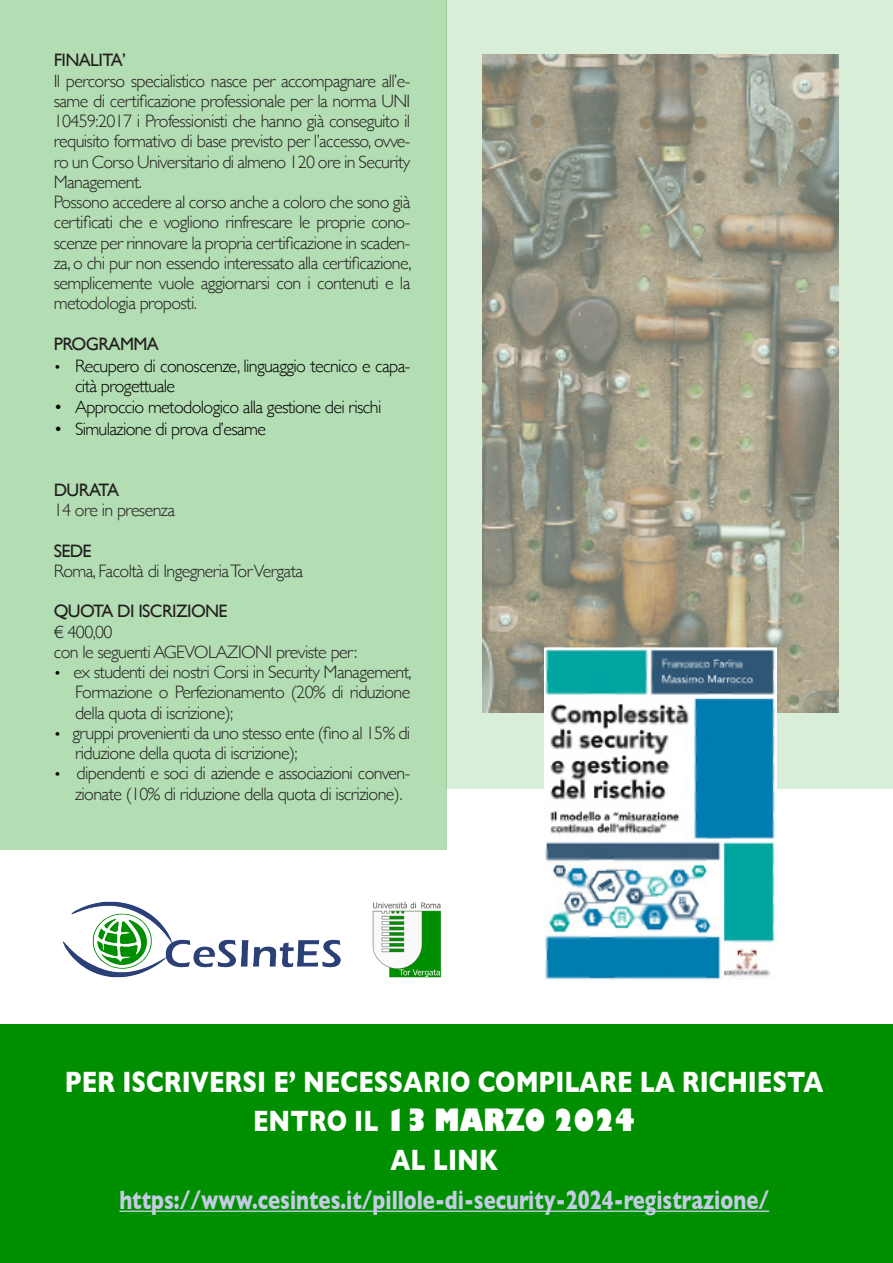
<style>
.page{position:relative;width:893px;height:1263px;background:#fff}
.page>*{position:absolute;margin:0;border:0;box-sizing:border-box;transform-origin:0 0}
.t1{font:700 30px "Gill Sans";color:#fff;scale:.8 1}
.t2{font:800 30px "Gill Sans";color:#fff;scale:.8 1}
.t3{font:700 27px "Gill Sans";color:#c4cce3;scale:.75 1}
.t4{font:300 18px/20.2px "Gill Sans";letter-spacing:-.035em;color:#231f20;text-align:justify}
.t5{font:300 18px/20.2px "Gill Sans";letter-spacing:-.035em;color:#000}
.t6{font:18px "Gill Sans";letter-spacing:-.035em;color:#231f20}
.s1{font-size:15px}
.s2{font-size:15px;color:#000}
.s3{font-weight:700}
</style>
<div class="page">
<div style="left:0;top:1025px;width:893px;height:238px;background:#008f00"></div>
<hr style="left:119px;top:1210px;width:650px;height:2px;background:#c4cce3">
<div style="left:0;top:0;width:446px;height:850px;background:#b3ddb3"></div>
<div style="left:446px;top:0;width:447px;height:789px;background:#d9eed9"></div>
<img style="left:482px;top:54px;width:357px;height:658px">
<img style="left:545px;top:646px;width:232px;height:333px">
<img style="left:63px;top:901px;width:278px;height:77px">
<img style="left:372px;top:901px;width:69px;height:77px">
<p class="t6" style="left:54px;top:50px;width:74px">FINALITA’</p>
<p class="t4" style="left:54px;top:70px;width:358px">Il percorso specialistico nasce per accompagnare all’e&shy;same di certificazione professionale per la norma UNI 10459:2017 i Professionisti che hanno già conseguito il requisito formativo di base previsto per l’accesso, ovve&shy;ro un Corso Universitario di almeno 120 ore in Security Management.</p>
<p class="t4" style="left:54px;top:191px;width:359px">Possono accedere al corso anche a coloro che sono già certificati che e vogliono rinfrescare le proprie cono&shy;scenze per rinnovare la propria certificazione in scaden&shy;za, o chi pur non essendo interessato alla certificazione, semplicemente vuole aggiornarsi con i contenuti e la metodologia proposti.</p>
<p class="t6" style="left:54px;top:333px;width:107px">PROGRAMMA</p>
<p class="t5" style="left:75px;top:355px;width:337px;text-indent:-21px"><span class="s1">•</span> Recupero di conoscenze, linguaggio tecnico e capa&shy;cità progettuale</p>
<p class="t5" style="left:54px;top:397px;width:329px">• Approccio metodologico alla gestione dei rischi</p>
<p class="t5" style="left:54px;top:418px;width:214px">• Simulazione di prova d’esame</p>
<p class="t6" style="left:54px;top:479px;width:67px">DURATA</p>
<p class="t4" style="left:54px;top:499px;width:123px">14 ore in presenza</p>
<p class="t6" style="left:54px;top:540px;width:39px">SEDE</p>
<p class="t4" style="left:54px;top:560px;width:251px">Roma, Facoltà di Ingegneria Tor Vergata</p>
<p class="t6" style="left:54px;top:601px;width:175px">QUOTA DI ISCRIZIONE</p>
<p class="t4" style="left:54px;top:621px;width:60px">€ 400,00</p>
<p class="t4" style="left:54px;top:641px;width:305px">con le seguenti AGEVOLAZIONI previste per:</p>
<p class="t4" style="left:75px;top:661px;width:338px;text-indent:-21px"><span class="s2">•</span> ex studenti dei nostri Corsi in Security Management, Formazione o Perfezionamento (20% di riduzione della quota di iscrizione);</p>
<p class="t4" style="left:75px;top:722px;width:337px;text-indent:-21px"><span class="s2">•</span> gruppi provenienti da uno stesso ente (fino al 15% di riduzione della quota di iscrizione);</p>
<p class="t4" style="left:75px;top:762px;width:337px;text-indent:-21px"><span class="s2">•</span> dipendenti e soci di aziende e associazioni conven&shy;zionate (10% di riduzione della quota di iscrizione).</p>
<p class="t1" style="left:65px;top:1058px;width:950px">PER ISCRIVERSI E’ NECESSARIO COMPILARE LA RICHIESTA</p>
<p class="t2" style="left:253px;top:1097px;width:479px"><span class="s3">ENTRO IL</span> 13 MARZO 2024</p>
<p class="t1" style="left:390px;top:1136px;width:136px">AL LINK</p>
<p class="t3" style="left:119px;top:1179px;width:868px">https://www.cesintes.it/pillole-di-security-2024-registrazione/</p>
</div>
